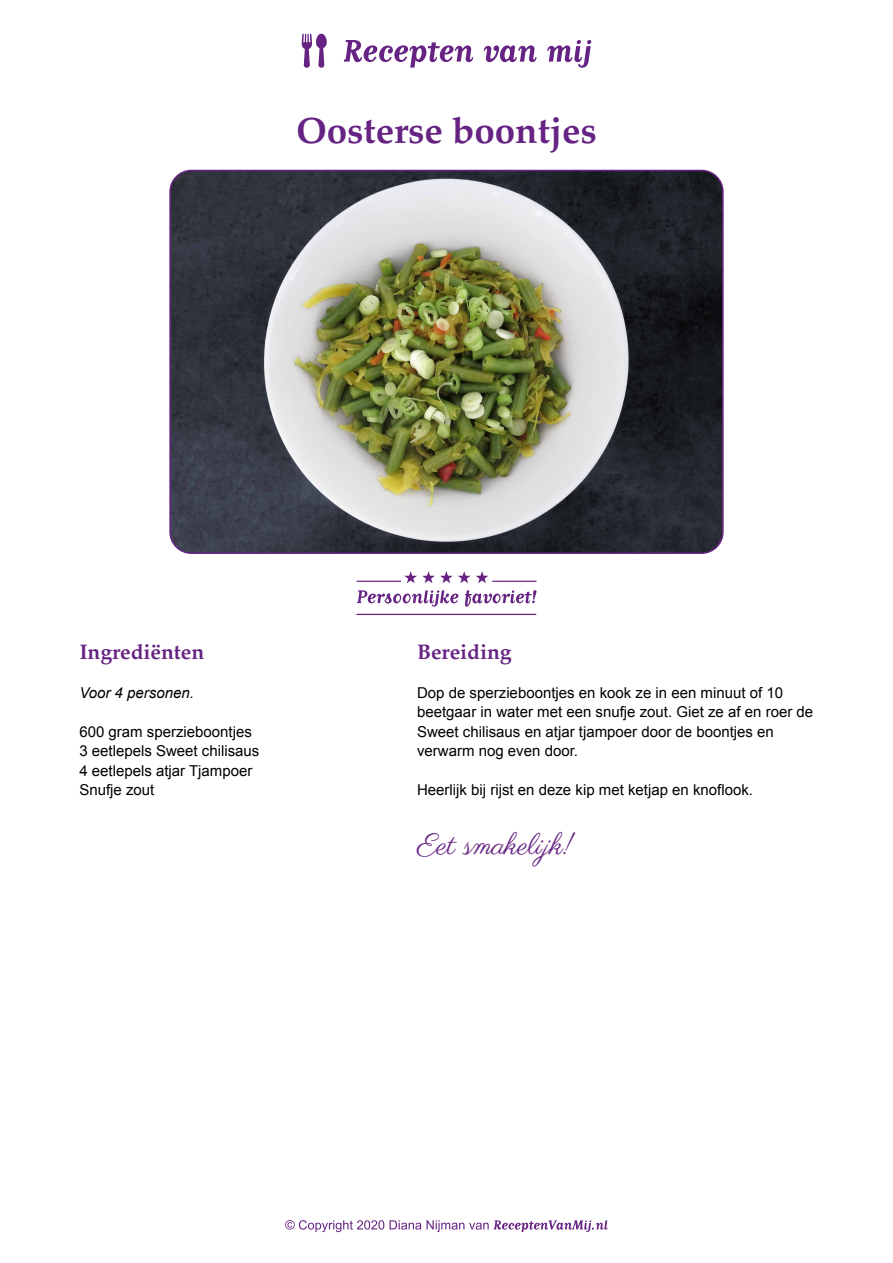
<style>
.page{position:relative;width:893px;height:1263px;background:#fff}
.page>*{position:absolute;margin:0;border:0;box-sizing:border-box;transform-origin:0 0}
.t1{font:700 36.6px "Palatino";color:#662383}
.t2{font:30px "Parisienne";color:#662383}
.t3{font:700 21px "Palatino";color:#662383}
.t4{font:15px/19.5px "Arial";color:#010101}
.t5{font:italic 15px "Arial";color:#010101}
</style>
<div class="page">
<img style="left:172px;top:170px;width:549px;height:381px">
<div style="left:169px;top:170px;width:555px;height:384px;border:2px solid #662383;border-radius:21px"></div>
<svg style="left:357px;top:590px;width:102px;height:17px"></svg>
<svg style="left:465px;top:590px;width:72px;height:17px"></svg>
<hr style="left:357px;top:581px;width:44px;height:1px;background:#662383">
<hr style="left:492px;top:581px;width:45px;height:1px;background:#662383">
<hr style="left:356px;top:614px;width:180px;height:1px;background:#662383">
<svg style="left:404px;top:571px;width:84px;height:12px"></svg>
<svg style="left:302px;top:34px;width:25px;height:34px"></svg>
<svg style="left:344px;top:40px;width:129px;height:28px"></svg>
<svg style="left:484px;top:45px;width:53px;height:17px"></svg>
<svg style="left:547px;top:40px;width:44px;height:28px"></svg>
<svg style="left:285px;top:1220px;width:99px;height:12px"></svg>
<svg style="left:390px;top:1220px;width:218px;height:12px"></svg>
<h1 class="t1" style="left:296px;top:99px;width:302px">Oosterse boontjes</h1>
<h3 class="t3" style="left:79px;top:634px;width:126px">Ingrediënten</h3>
<p class="t5" style="left:79px;top:683px;width:116px">Voor 4 personen.</p>
<p class="t4" style="left:79px;top:722px;width:182px">600 gram sperzieboontjes<br>3 eetlepels Sweet chilisaus<br>4 eetlepels atjar Tjampoer<br>Snufje zout</p>
<h3 class="t3" style="left:417px;top:634px;width:96px">Bereiding</h3>
<p class="t4" style="left:417px;top:683px;width:398px">Dop de sperzieboontjes en kook ze in een minuut of 10 beetgaar in water met een snufje zout. Giet ze af en roer de Sweet chilisaus en atjar tjampoer door de boontjes en verwarm nog even door.</p>
<p class="t4" style="left:417px;top:780px;width:337px">Heerlijk bij rijst en deze kip met ketjap en knoflook.</p>
<h2 class="t2" style="left:417px;top:826px;width:158px">Eet smakelijk!</h2>
</div>
